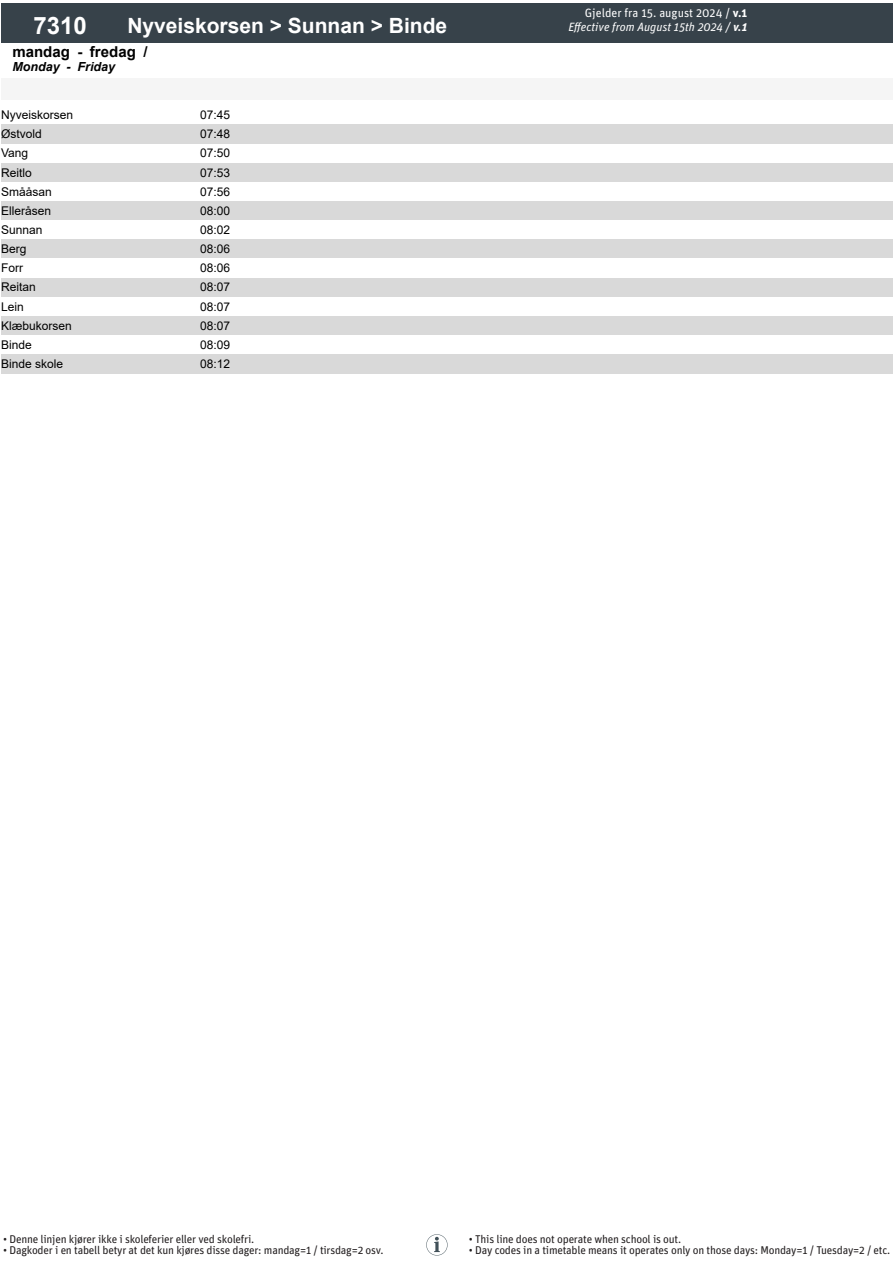
<style>
.page{position:relative;width:893px;height:1263px;background:#fff}
.page>*{position:absolute;margin:0;border:0;box-sizing:border-box;transform-origin:0 0}
.t1{font:700 24px "Arial";color:#fff}
.t2{font:700 21px "Arial";color:#fff}
.t3{font:700 15px "Arial";color:#000}
.t4{font:italic 700 12.45px "Arial";color:#000}
.t5{font:12px "Arial";color:#000}
.t6{font:italic 12px/14.4px "Unit Pro";color:#fff;text-align:right}
.t7{font:11.25px "Unit Pro";letter-spacing:-.02em;color:#231f20}
.s1{font-style:normal}
.s2{font-weight:700;font-style:normal}
.s3{font-weight:700}
</style>
<div class="page">
<div style="left:1px;top:79px;width:191px;height:21px;background:#f5f5f5"></div>
<div style="left:192px;top:79px;width:46px;height:21px;background:#f5f5f5"></div>
<div style="left:238px;top:79px;width:45px;height:21px;background:#f5f5f5"></div>
<div style="left:283px;top:79px;width:45px;height:21px;background:#f5f5f5"></div>
<div style="left:328px;top:79px;width:45px;height:21px;background:#f5f5f5"></div>
<div style="left:373px;top:79px;width:45px;height:21px;background:#f5f5f5"></div>
<div style="left:418px;top:79px;width:45px;height:21px;background:#f5f5f5"></div>
<div style="left:463px;top:79px;width:45px;height:21px;background:#f5f5f5"></div>
<div style="left:508px;top:79px;width:45px;height:21px;background:#f5f5f5"></div>
<div style="left:553px;top:79px;width:45px;height:21px;background:#f5f5f5"></div>
<div style="left:598px;top:79px;width:45px;height:21px;background:#f5f5f5"></div>
<div style="left:643px;top:79px;width:45px;height:21px;background:#f5f5f5"></div>
<div style="left:688px;top:79px;width:45px;height:21px;background:#f5f5f5"></div>
<div style="left:733px;top:79px;width:45px;height:21px;background:#f5f5f5"></div>
<div style="left:778px;top:79px;width:45px;height:21px;background:#f5f5f5"></div>
<div style="left:823px;top:79px;width:45px;height:21px;background:#f5f5f5"></div>
<div style="left:868px;top:79px;width:25px;height:21px;background:#f5f5f5"></div>
<div style="left:1px;top:3px;width:118px;height:40px;background:#37424a"></div>
<div style="left:119px;top:3px;width:774px;height:40px;background:#37424a"></div>
<div style="left:1px;top:125px;width:892px;height:19px;background:#d9d9d9"></div>
<div style="left:1px;top:163px;width:892px;height:19px;background:#d9d9d9"></div>
<div style="left:1px;top:201px;width:892px;height:20px;background:#d9d9d9"></div>
<div style="left:1px;top:240px;width:892px;height:19px;background:#d9d9d9"></div>
<div style="left:1px;top:278px;width:892px;height:19px;background:#d9d9d9"></div>
<div style="left:1px;top:316px;width:892px;height:19px;background:#d9d9d9"></div>
<div style="left:1px;top:354px;width:892px;height:20px;background:#d9d9d9"></div>
<svg style="left:426px;top:1234px;width:22px;height:21px"></svg>
<p class="t1" style="left:34px;top:8px;width:55px">7310</p>
<p class="t2" style="left:127px;top:10px;width:321px">Nyveiskorsen &gt; Sunnan &gt; Binde</p>
<p class="t3" style="left:12px;top:41px;width:137px">mandag - fredag /</p>
<p class="t4" style="left:12px;top:58px;width:104px">Monday - Friday</p>
<p class="t5" style="left:1px;top:107px;width:74px">Nyveiskorsen</p>
<p class="t5" style="left:200px;top:107px;width:32px">07:45</p>
<p class="t5" style="left:1px;top:126px;width:42px">Østvold</p>
<p class="t5" style="left:200px;top:126px;width:32px">07:48</p>
<p class="t5" style="left:1px;top:145px;width:29px">Vang</p>
<p class="t5" style="left:200px;top:145px;width:32px">07:50</p>
<p class="t5" style="left:1px;top:164px;width:32px">Reitlo</p>
<p class="t5" style="left:200px;top:164px;width:32px">07:53</p>
<p class="t5" style="left:1px;top:183px;width:52px">Smååsan</p>
<p class="t5" style="left:200px;top:183px;width:32px">07:56</p>
<p class="t5" style="left:1px;top:202px;width:52px">Elleråsen</p>
<p class="t5" style="left:200px;top:202px;width:32px">08:00</p>
<p class="t5" style="left:1px;top:222px;width:43px">Sunnan</p>
<p class="t5" style="left:200px;top:222px;width:32px">08:02</p>
<p class="t5" style="left:1px;top:241px;width:27px">Berg</p>
<p class="t5" style="left:200px;top:241px;width:32px">08:06</p>
<p class="t5" style="left:1px;top:260px;width:23px">Forr</p>
<p class="t5" style="left:200px;top:260px;width:32px">08:06</p>
<p class="t5" style="left:1px;top:279px;width:36px">Reitan</p>
<p class="t5" style="left:200px;top:279px;width:32px">08:07</p>
<p class="t5" style="left:1px;top:298px;width:24px">Lein</p>
<p class="t5" style="left:200px;top:298px;width:32px">08:07</p>
<p class="t5" style="left:1px;top:317px;width:72px">Klæbukorsen</p>
<p class="t5" style="left:200px;top:317px;width:32px">08:07</p>
<p class="t5" style="left:1px;top:336px;width:32px">Binde</p>
<p class="t5" style="left:200px;top:336px;width:32px">08:09</p>
<p class="t5" style="left:1px;top:355px;width:64px">Binde skole</p>
<p class="t5" style="left:200px;top:355px;width:32px">08:12</p>
<p class="t6" style="left:568px;top:5px;width:180px"><span class="s1">Gjelder fra 15. august 2024 /</span> <span class="s2">v.1<br></span>Effective from August 15th 2024 / <span class="s3">v.1</span></p>
<p class="t7" style="left:3px;top:1231px;width:253px">• Denne linjen kjører ikke i skoleferier eller ved skolefri.</p>
<p class="t7" style="left:3px;top:1243px;width:382px">• Dagkoder i en tabell betyr at det kun kjøres disse dager: mandag=1 / tirsdag=2 osv.</p>
<p class="t7" style="left:469px;top:1231px;width:214px">• This line does not operate when school is out.</p>
<p class="t7" style="left:469px;top:1243px;width:423px">• Day codes in a timetable means it operates only on those days: Monday=1 / Tuesday=2 / etc.</p>
</div>
